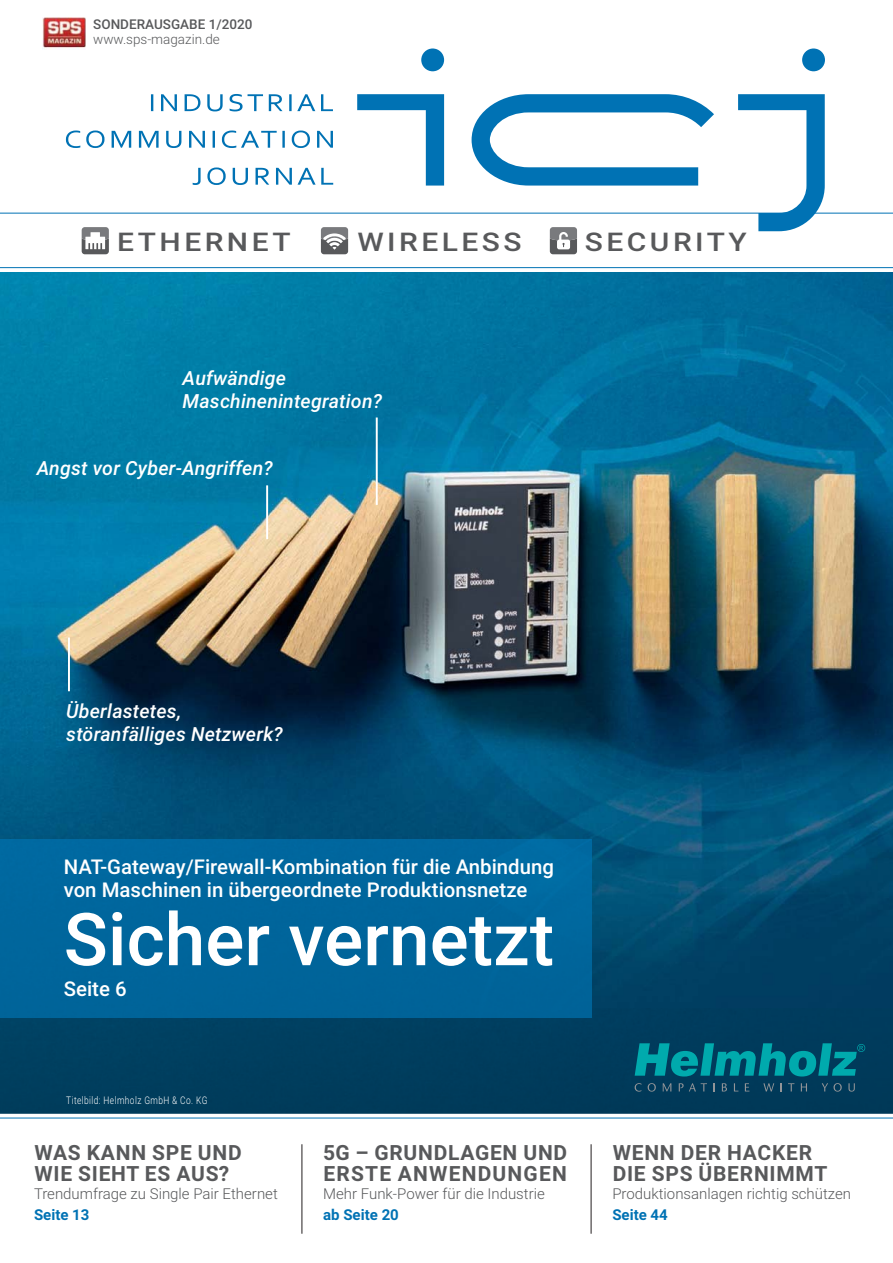
<style>
.page{position:relative;width:893px;height:1263px;background:#fff}
.page>*{position:absolute;margin:0;border:0;box-sizing:border-box;transform-origin:0 0}
.t1{font:500 73.05px "Roboto";color:#fff}
.t2{font:500 25.8px "Roboto";letter-spacing:.115em;color:#58595b;scale:1.16 1}
.t3{font:700 21px/21px "Roboto";letter-spacing:.035em;color:#58595b}
.t4{font:700 21px/21px "Roboto";letter-spacing:.055em;color:#58595b}
.t5{font:500 20.4px/23.7px "Roboto";color:#fff}
.t6{font:italic 500 19.5px/22.5px "Roboto";letter-spacing:.01em;color:#fff}
.t7{font:300 15px "Roboto";color:#58595b}
.t8{font:700 15px "Roboto";color:#0072b4}
.t9{font:500 13.5px "Roboto";color:#58595b}
.t10{font:300 13.5px "Roboto";color:#58595b}
.t11{font:300 10.5px "Roboto";letter-spacing:.05em;color:#fff;scale:.8 1}
</style>
<div class="page">
<img style="left:0;top:272px;width:892px;height:467px">
<div style="left:0;top:1007px;width:892px;height:107px;background:#003d5d"></div>
<img style="left:578px;top:739px;width:314px;height:268px">
<img style="left:0;top:739px;width:578px;height:101px">
<svg style="left:0;top:213px;width:892px;height:55px"></svg>
<svg style="left:193px;top:168px;width:140px;height:17px"></svg>
<svg style="left:66px;top:131px;width:267px;height:17px"></svg>
<svg style="left:151px;top:94px;width:182px;height:17px"></svg>
<svg style="left:357px;top:48px;width:468px;height:183px"></svg>
<svg style="left:82px;top:227px;width:27px;height:27px"></svg>
<img style="left:43px;top:17px;width:42px;height:31px">
<hr style="left:0;top:1118px;width:892px;height:1px;background:#0072b4">
<div style="left:0;top:840px;width:591px;height:178px;background:#00659c"></div>
<hr style="left:302px;top:1144px;width:1px;height:90px;background:#231f20">
<hr style="left:591px;top:1144px;width:1px;height:90px;background:#231f20">
<svg style="left:321px;top:227px;width:27px;height:27px"></svg>
<svg style="left:550px;top:227px;width:27px;height:27px"></svg>
<svg style="left:634px;top:1043px;width:231px;height:34px;background:#007384"></svg>
<svg style="left:634px;top:1083px;width:7px;height:9px"></svg>
<svg style="left:647px;top:1083px;width:8px;height:9px"></svg>
<svg style="left:662px;top:1083px;width:9px;height:8px"></svg>
<svg style="left:678px;top:1083px;width:29px;height:8px"></svg>
<svg style="left:721px;top:1083px;width:6px;height:8px"></svg>
<svg style="left:733px;top:1083px;width:5px;height:8px"></svg>
<svg style="left:744px;top:1083px;width:5px;height:8px"></svg>
<svg style="left:763px;top:1083px;width:11px;height:8px"></svg>
<svg style="left:788px;top:1083px;width:6px;height:8px"></svg>
<svg style="left:800px;top:1083px;width:7px;height:8px"></svg>
<svg style="left:821px;top:1083px;width:20px;height:9px"></svg>
<svg style="left:848px;top:1083px;width:6px;height:9px"></svg>
<hr style="left:266px;top:485px;width:2px;height:54px;background:#fff">
<hr style="left:68px;top:638px;width:2px;height:53px;background:#fff">
<hr style="left:376px;top:418px;width:2px;height:87px;background:#fff">
<p class="t9" style="left:93px;top:19px;width:161px">SONDERAUSGABE 1/2020</p>
<p class="t10" style="left:93px;top:34px;width:128px">www.sps-magazin.de</p>
<p class="t2" style="left:117px;top:231px;width:151px">ETHERNET</p>
<p class="t2" style="left:357px;top:231px;width:143px">WIRELESS</p>
<p class="t2" style="left:585px;top:231px;width:141px">SECURITY</p>
<p class="t6" style="left:183px;top:369px;width:201px">Aufwändige<br>Maschinenintegration?</p>
<p class="t6" style="left:37px;top:459px;width:237px">Angst vor Cyber-Angriffen?</p>
<p class="t6" style="left:66px;top:702px;width:218px">Überlastetes, störanfälliges Netzwerk?</p>
<p class="t5" style="left:64px;top:856px;width:491px">NAT-Gateway/Firewall-Kombination für die Anbindung von Maschinen in übergeordnete Produktionsnetze</p>
<h1 class="t1" style="left:64px;top:910px;width:492px">Sicher vernetzt</h1>
<p class="t5" style="left:64px;top:978px;width:64px">Seite 6</p>
<p class="t11" style="left:66px;top:1096px;width:178px">Titelbild: Helmholz GmbH &amp; Co. KG</p>
<p class="t3" style="left:34px;top:1144px;width:209px">WAS KANN SPE UND<br>WIE SIEHT ES AUS?</p>
<p class="t7" style="left:34px;top:1188px;width:245px">Trendumfrage zu Single Pair Ethernet</p>
<p class="t8" style="left:34px;top:1209px;width:57px">Seite 13</p>
<p class="t4" style="left:323px;top:1144px;width:245px">5G – GRUNDLAGEN UND<br>ERSTE ANWENDUNGEN</p>
<p class="t7" style="left:323px;top:1188px;width:223px">Mehr Funk-Power für die Industrie</p>
<p class="t8" style="left:323px;top:1209px;width:77px">ab Seite 20</p>
<p class="t3" style="left:612px;top:1144px;width:216px">WENN DER HACKER<br>DIE SPS ÜBERNIMMT</p>
<p class="t7" style="left:612px;top:1188px;width:240px">Produktionsanlagen richtig schützen</p>
<p class="t8" style="left:612px;top:1209px;width:57px">Seite 44</p>
</div>
